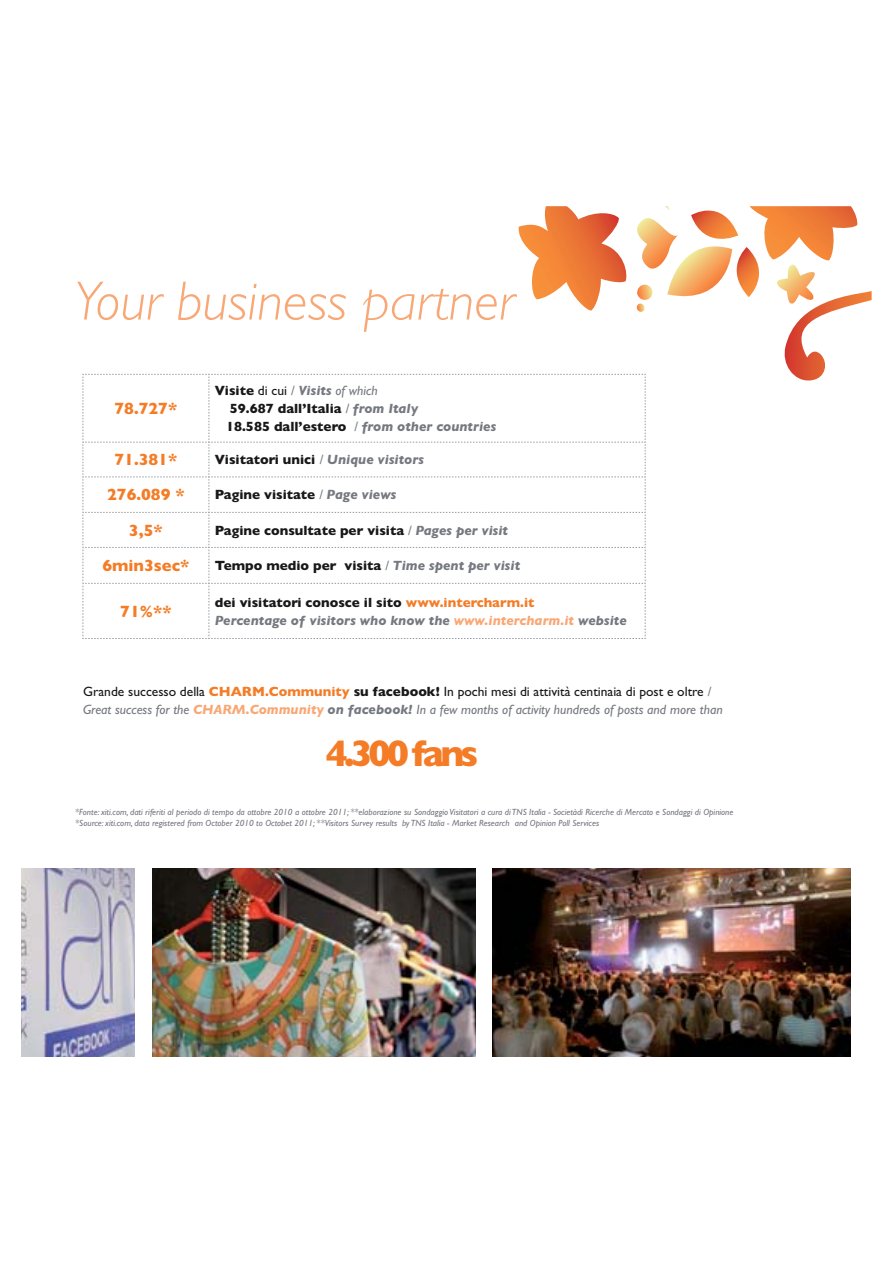
<style>
.page{position:relative;width:893px;height:1263px;background:#fff}
.page>*{position:absolute;margin:0;border:0;box-sizing:border-box;transform-origin:0 0}
.t1{font:italic 300 55.5px "Gill Sans";color:#f8a876}
.t2{font:700 37.5px "Gill Sans";letter-spacing:-.11em;color:#f47c26}
.t3{font:700 16.5px "Gill Sans";color:#f47c26}
.t4{font:700 13.5px/18px "Gill Sans";color:#191719}
.t5{font:italic 13.5px/18px "Gill Sans";color:#75787f}
.t6{font:italic 700 13.5px/18px "Gill Sans";color:#75787f}
.t7{font:italic 9px/10.8px "Gill Sans";color:#75787f}
.s1{font-weight:400}
.s2{font-weight:400;font-style:italic;color:#75787f}
.s3{font-style:italic;color:#75787f}
.s4{font-style:normal;color:#191719}
.s5{font-style:normal;color:#f47c26}
.s6{color:#f8a774}
.s7{font-weight:700;font-style:normal;color:#f47c26}
.s8{font-weight:700;font-style:normal;color:#191719}
.s9{font-weight:700;color:#f8a774}
.s10{font-weight:700}
</style>
<div class="page">
<img style="left:492px;top:868px;width:358px;height:189px">
<img style="left:21px;top:868px;width:114px;height:189px">
<img style="left:152px;top:868px;width:323px;height:189px">
<svg style="left:83px;top:206px;width:788px;height:433px"></svg>
<h1 class="t1" style="left:73px;top:282px;width:442px">Your business partner</h1>
<h3 class="t3" style="left:114px;top:403px;width:64px">78.727*</h3>
<h3 class="t4" style="left:226px;top:383px;width:272px;text-indent:-11px">Visite <span class="s1">di cui</span> <span class="s2">/</span> <span class="s3">Visits</span> <span class="s2">of which<br></span>59.687 dall’Italia <span class="s2">/</span> <span class="s3">from Italy<br></span>18.585 dall’estero <span class="s2">/</span> <span class="s3">from other countries</span></h3>
<h3 class="t3" style="left:114px;top:454px;width:64px">71.381*</h3>
<h3 class="t4" style="left:215px;top:452px;width:211px">Visitatori unici <span class="s2">/</span> <span class="s3">Unique visitors</span></h3>
<h3 class="t3" style="left:107px;top:489px;width:79px">276.089 *</h3>
<h3 class="t4" style="left:215px;top:487px;width:183px">Pagine visitate <span class="s2">/</span> <span class="s3">Page views</span></h3>
<h3 class="t3" style="left:129px;top:524px;width:35px">3,5*</h3>
<h3 class="t4" style="left:215px;top:523px;width:295px">Pagine consultate per visita <span class="s2">/</span> <span class="s3">Pages per visit</span></h3>
<h3 class="t3" style="left:102px;top:560px;width:89px">6min3sec*</h3>
<h3 class="t4" style="left:215px;top:558px;width:307px">Tempo medio per visita <span class="s2">/</span> <span class="s3">Time spent per visit</span></h3>
<h3 class="t3" style="left:120px;top:605px;width:53px">71%**</h3>
<h3 class="t6" style="left:215px;top:595px;width:413px"><span class="s4">dei visitatori conosce il sito</span> <span class="s5">www.intercharm.it<br></span>Percentage of visitors who know the <span class="s6">www.intercharm.it</span> website</h3>
<h3 class="t5" style="left:83px;top:684px;width:641px"><span class="s4">Grande successo della</span> <span class="s7">CHARM.Community</span> <span class="s8">su facebook!</span> <span class="s4">In pochi mesi di attività centinaia di post e oltre</span> /<br>Great success for the <span class="s9">CHARM.Community</span> <span class="s10">on facebook!</span> In a few months of activity hundreds of posts and more than</h3>
<h2 class="t2" style="left:326px;top:740px;width:154px">4.300 fans</h2>
<p class="t7" style="left:75px;top:808px;width:660px">*Fonte: xiti.com, dati riferiti al periodo di tempo da ottobre 2010 a ottobre 2011; **elaborazione su Sondaggio Visitatori a cura di TNS Italia - Societàdi Ricerche di Mercato e Sondaggi di Opinione *Source: xiti.com, data registered from October 2010 to Octobet 2011; **Visitors Survey results by TNS Italia - Market Research and Opinion Poll Services</p>
</div>
